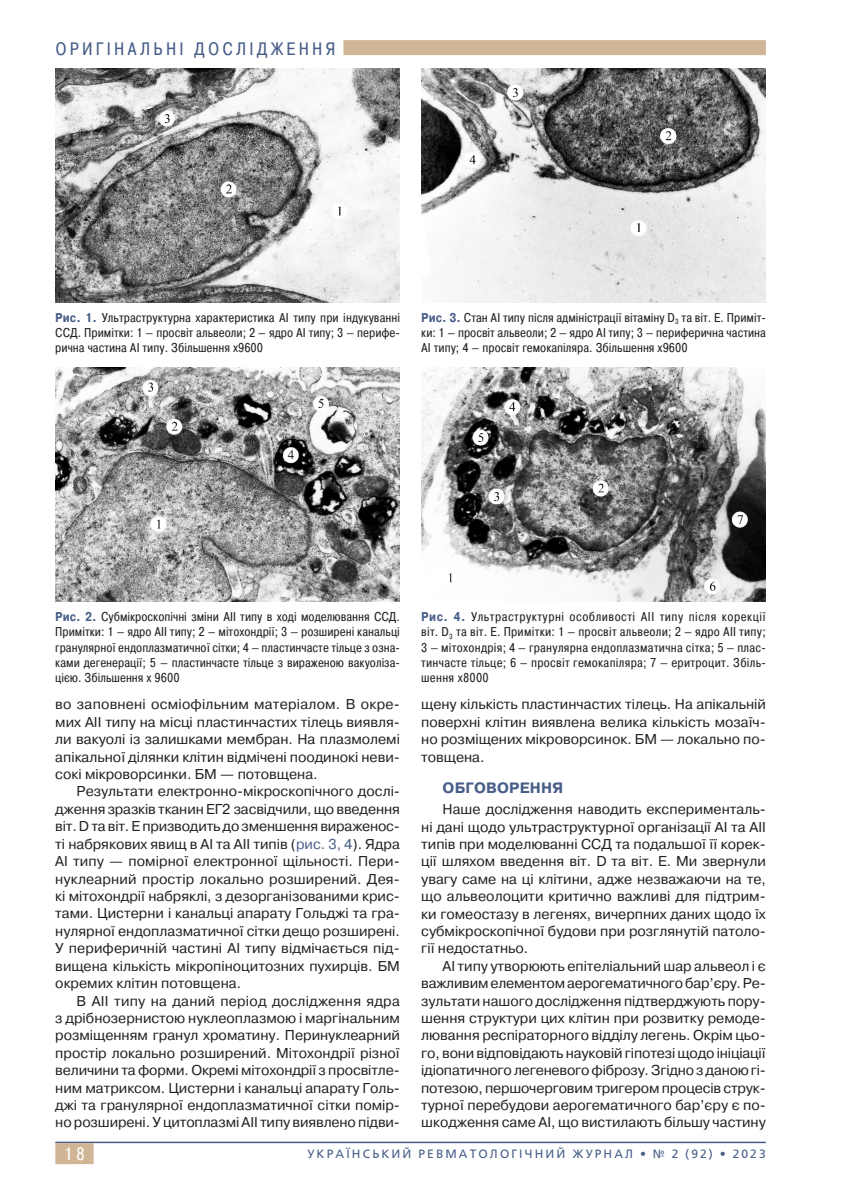
<style>
.page{position:relative;width:851px;height:1204px;background:#fff}
.page>*{position:absolute;margin:0;border:0;box-sizing:border-box;transform-origin:0 0}
.t1{font:18px "Pragmatica Cond";letter-spacing:.175em;color:#485e88}
.t2{font:18px "Pragmatica Cond";color:#fff}
.Заголовок{font:700 15px "Pragmatica";letter-spacing:.01em;color:#485e88}
.Текст{font:14.25px/17.4px "Pragmatica";color:#231f20;text-align:justify}
.Рисунок{font:12.75px/15.3px "Pragmatica Cond";color:#231f20;text-align:justify}
.t3{font:12px "Free Set";letter-spacing:.175em;color:#485e88}
.s1{font-weight:700;color:#485e88}
.s2{color:#485e88}
</style>
<div class="page">
<hr style="left:55px;top:1141px;width:710px;height:2px;background:#485e88">
<div style="left:55px;top:1142px;width:39px;height:21px;background:#d1b597"></div>
<img style="left:55px;top:68px;width:345px;height:234px">
<img style="left:55px;top:367px;width:345px;height:234px">
<img style="left:421px;top:68px;width:344px;height:234px">
<img style="left:421px;top:367px;width:344px;height:234px">
<div style="left:55px;top:40px;width:710px;height:15px;background:#d1b597"></div>
<div style="left:45px;top:38px;width:298px;height:18px;background:#fff"></div>
<p class="t1" style="left:55px;top:38px;width:282px">ОРИГІНАЛЬНІ ДОСЛІДЖЕННЯ</p>
<p class="Рисунок" style="left:55px;top:309px;width:346px"><span class="s1">Рис. 1.</span> Ультраструктурна характеристика АІ типу при індукуванні ССД. Примітки: 1 — просвіт альвеоли; 2 — ядро АІ типу; 3 — перифе&shy;рична частина АІ типу. Збільшення х9600</p>
<p class="Рисунок" style="left:421px;top:309px;width:346px"><span class="s1">Рис. 3.</span> Стан АІ типу після адміністрації вітаміну D<sub>3</sub> та віт. Е. Приміт&shy;ки: 1 — просвіт альвеоли; 2 — ядро АІ типу; 3 — периферична частина АІ типу; 4 — просвіт гемокапіляра. Збільшення х9600</p>
<p class="Рисунок" style="left:55px;top:609px;width:346px"><span class="s1">Рис. 2.</span> Субмікроскопічні зміни АІІ типу в ході моделювання ССД.<br>Примітки: 1 — ядро АІІ типу; 2 — мітохондрії; 3 — розширені канальці гранулярної ендоплазматичної сітки; 4 — пластинчасте тільце з озна&shy;ками дегенерації; 5 — пластинчасте тільце з вираженою вакуоліза&shy;цією. Збільшення х 9600</p>
<p class="Текст" style="left:55px;top:696px;width:346px">во заповнені осміофільним матеріалом. В окре&shy;мих АІІ типу на місці пластинчастих тілець виявля&shy;ли вакуолі із залишками мембран. На плазмолемі апікальної ділянки клітин відмічені поодинокі неви&shy;сокі мікроворсинки. БМ — потовщена.</p>
<p class="Текст" style="left:55px;top:783px;width:346px;text-align:left;text-indent:21px">Результати електронно-мікроскопічного дослі&shy;дження зразків тканин ЕГ2 засвідчили, що введення віт. D та віт. Е призводить до зменшення вираженос&shy;ті набрякових явищ в АІ та АІІ типів (<span class="s2">рис. 3, 4</span>). Ядра АІ типу — помірної електронної щільності. Пери&shy;нуклеарний простір локально розширений. Дея&shy;кі мітохондрії набряклі, з дезорганізованими крис&shy;тами. Цистерни і канальці апарату Гольджі та гра&shy;нулярної ендоплазматичної сітки дещо розширені.<br>У периферичній частині АІ типу відмічається під&shy;вищена кількість мікропіноцитозних пухирців. БМ окремих клітин потовщена.</p>
<p class="Текст" style="left:55px;top:992px;width:346px;text-indent:21px">В АІІ типу на даний період дослідження ядра з дрібнозернистою нуклеоплазмою і маргінальним розміщенням гранул хроматину. Перинуклеарний простір локально розширений. Мітохондрії різної величини та форми. Окремі мітохондрії з просвітле&shy;ним матриксом. Цистерни і канальці апарату Голь&shy;джі та гранулярної ендоплазматичної сітки помір&shy;но розширені. У цитоплазмі АІІ типу виявлено підви-</p>
<p class="Рисунок" style="left:421px;top:609px;width:346px"><span class="s1">Рис. 4.</span> Ультраструктурні особливості АІІ типу після корекції віт. D<sub>3</sub> та віт. Е. Примітки: 1 — просвіт альвеоли; 2 — ядро АІІ типу; 3 — мітохондрія; 4 — гранулярна ендоплазматична сітка; 5 — плас&shy;тинчасте тільце; 6 — просвіт гемокапіляра; 7 — еритроцит. Збіль&shy;шення х8000</p>
<p class="Текст" style="left:421px;top:696px;width:346px">щену кількість пластинчастих тілець. На апікальній поверхні клітин виявлена велика кількість мозаїч&shy;но розміщених мікроворсинок. БМ — локально по&shy;товщена.</p>
<p class="Заголовок" style="left:442px;top:777px;width:122px">ОБГОВОРЕННЯ</p>
<p class="Текст" style="left:421px;top:801px;width:346px;text-indent:21px">Наше дослідження наводить експерименталь&shy;ні дані щодо ультраструктурної організації АІ та АІІ типів при моделюванні ССД та подальшої її корек&shy;ції шляхом введення віт. D та віт. Е. Ми звернули увагу саме на ці клітини, адже незважаючи на те, що альвеолоцити критично важливі для підтрим&shy;ки гомеостазу в легенях, вичерпних даних щодо їх субмікроскопічної будови при розглянутій патоло&shy;гії недостатньо.</p>
<p class="Текст" style="left:421px;top:957px;width:346px;text-indent:21px">АI типу утворюють епітеліальний шар альвеол і є важливим елементом аерогематичного бар’єру. Ре&shy;зультати нашого дослідження підтверджують пору&shy;шення структури цих клітин при розвитку ремоде&shy;лювання респіраторного відділу легень. Окрім цьо&shy;го, вони відповідають науковій гіпотезі щодо ініціації ідіопатичного легеневого фіброзу. Згідно зданою гі&shy;потезою, першочерговим тригером процесів струк&shy;турної перебудови аерогематичного бар’єру є по&shy;шкодження саме AI, що вистилають більшу частину</p>
<p class="t2" style="left:64px;top:1142px;width:22px">18</p>
<p class="t3" style="left:307px;top:1146px;width:459px">УКРАЇНСЬКИЙ РЕВМАТОЛОГІЧНИЙ ЖУРНАЛ • № 2 (92) • 2023</p>
</div>
